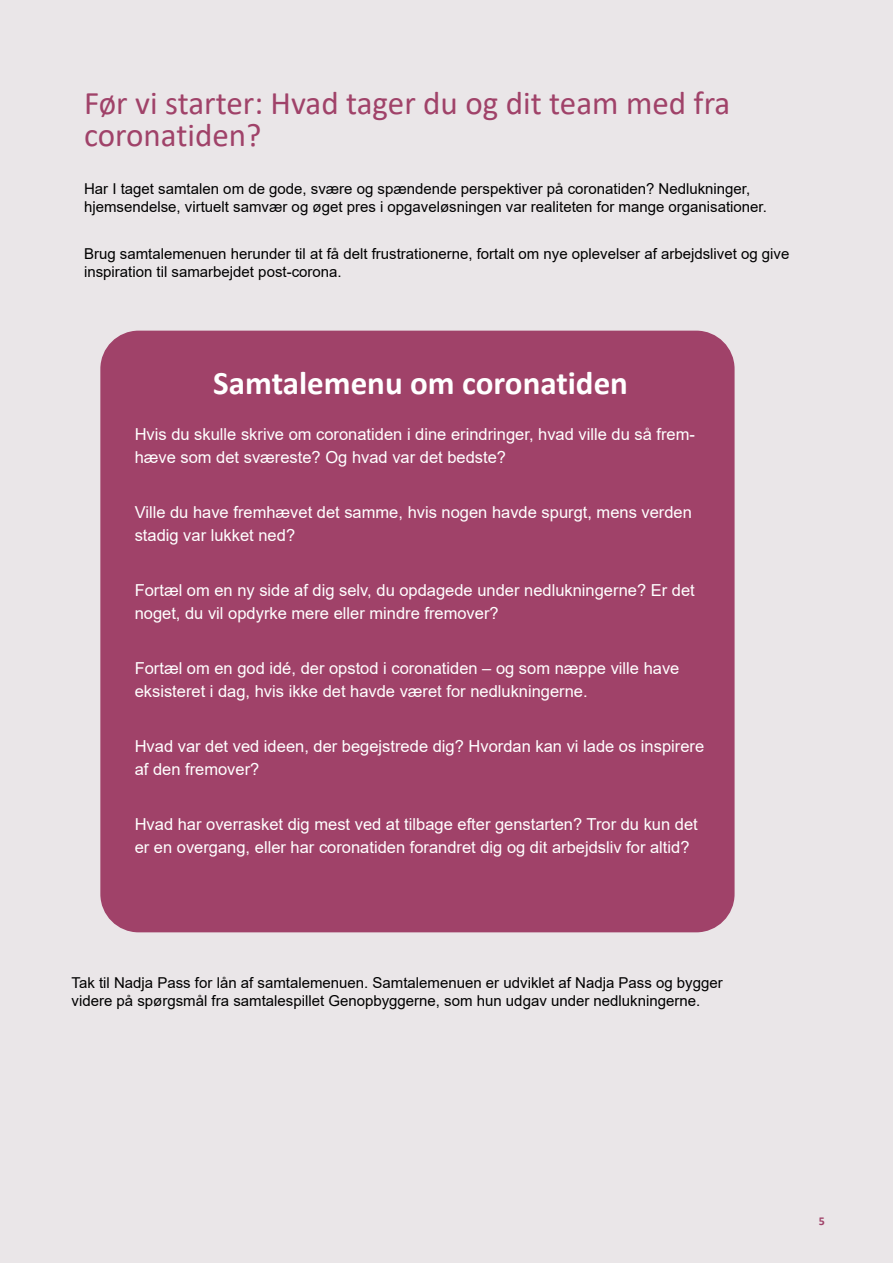
<style>
.page{position:relative;width:893px;height:1263px;background:#eae6e8}
.page>*{position:absolute;margin:0;border:0;box-sizing:border-box;transform-origin:0 0}
.t1{font:33px/31.5px "Calibri";color:#a04269}
.t2{font:700 33px "Calibri";color:#fff}
.t3{font:16.5px/22.5px "Arial";color:#fff}
.t4{font:15px/18px "Arial";color:#000}
.t5{font:700 12px "Calibri";color:#a04269}
</style>
<div class="page">
<div style="left:100px;top:331px;width:635px;height:601px;background:#a04269;border-radius:38px"></div>
<h1 class="t1" style="left:84px;top:87px;width:648px">Før vi starter: Hvad tager du og dit team med fra coronatiden?</h1>
<p class="t4" style="left:84px;top:179px;width:684px">Har I taget samtalen om de gode, svære og spændende perspektiver på coronatiden? Nedlukninger, hjemsendelse, virtuelt samvær og øget pres i opgaveløsningen var realiteten for mange organisationer.</p>
<p class="t4" style="left:84px;top:245px;width:707px">Brug samtalemenuen herunder til at få delt frustrationerne, fortalt om nye oplevelser af arbejdslivet og give inspiration til samarbejdet post-corona.</p>
<h1 class="t2" style="left:213px;top:359px;width:416px">Samtalemenu om coronatiden</h1>
<p class="t3" style="left:135px;top:423px;width:562px">Hvis du skulle skrive om coronatiden i dine erindringer, hvad ville du så frem&shy;hæve som det sværeste? Og hvad var det bedste?</p>
<p class="t3" style="left:135px;top:501px;width:559px">Ville du have fremhævet det samme, hvis nogen havde spurgt, mens verden stadig var lukket ned?</p>
<p class="t3" style="left:135px;top:579px;width:562px">Fortæl om en ny side af dig selv, du opdagede under nedlukningerne? Er det noget, du vil opdyrke mere eller mindre fremover?</p>
<p class="t3" style="left:135px;top:657px;width:546px">Fortæl om en god idé, der opstod i coronatiden – og som næppe ville have eksisteret i dag, hvis ikke det havde været for nedlukningerne.</p>
<p class="t3" style="left:135px;top:735px;width:571px">Hvad var det ved ideen, der begejstrede dig? Hvordan kan vi lade os inspirere af den fremover?</p>
<p class="t3" style="left:135px;top:813px;width:565px">Hvad har overrasket dig mest ved at tilbage efter genstarten? Tror du kun det er en overgang, eller har coronatiden forandret dig og dit arbejdsliv for altid?</p>
<p class="t4" style="left:72px;top:974px;width:653px">Tak til Nadja Pass for lån af samtalemenuen. Samtalemenuen er udviklet af Nadja Pass og bygger videre på spørgsmål fra samtalespillet Genopbyggerne, som hun udgav under nedlukningerne.</p>
<p class="t5" style="left:819px;top:1213px;width:8px">5</p>
</div>
